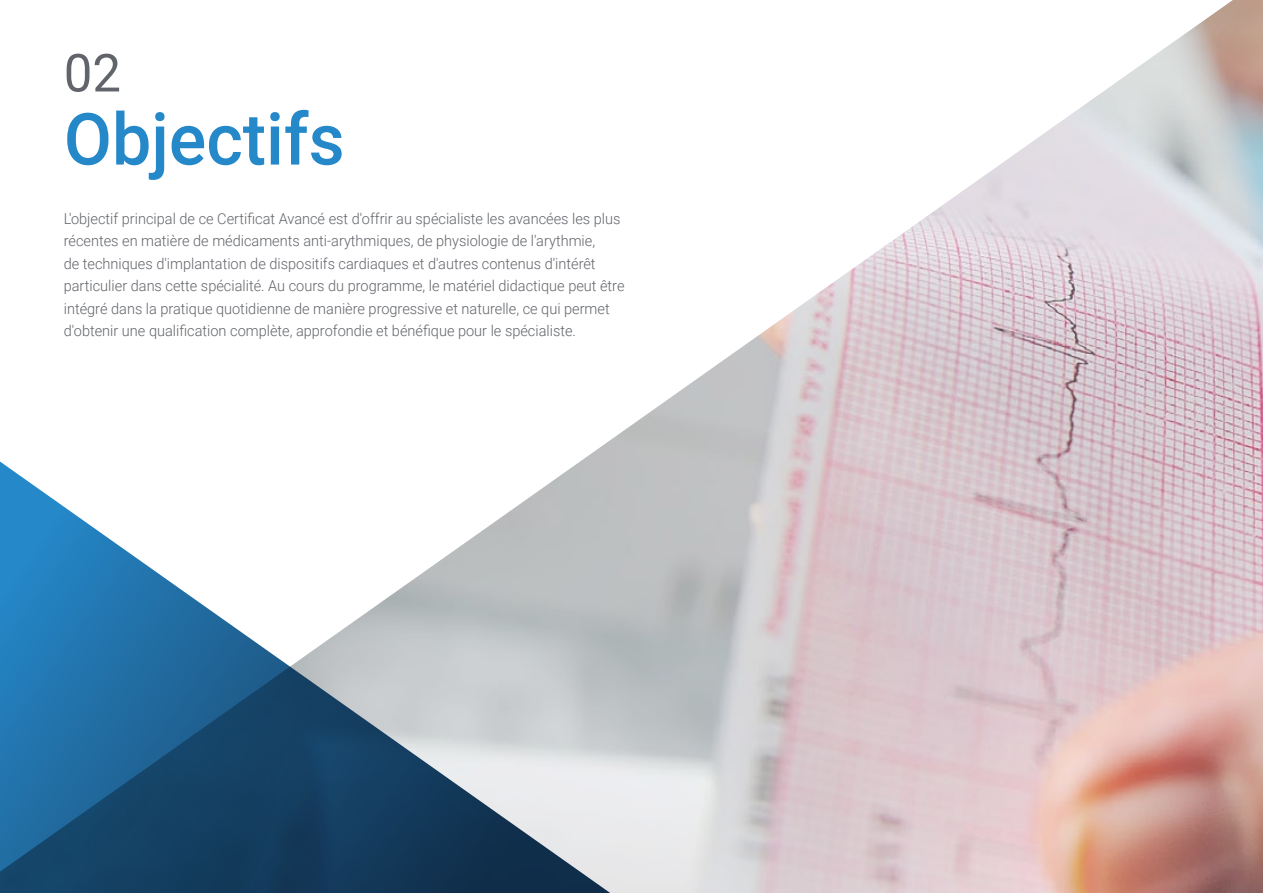
<style>
.page{position:relative;width:1263px;height:893px;background:#fff}
.page>*{position:absolute;margin:0;border:0;box-sizing:border-box;transform-origin:0 0}
.t1{font:500 72px "Roboto";color:#2488c9}
.t2{font:52.5px "Roboto";color:#61646a}
.t3{font:300 15px/22.5px "Roboto";color:#61646a}
</style>
<div class="page">
<img style="left:602px;top:0;width:661px;height:893px">
<svg style="left:0;top:446px;width:640px;height:447px"></svg>
<h2 class="t2" style="left:64px;top:36px;width:59px">02</h2>
<h1 class="t1" style="left:64px;top:89px;width:282px">Objectifs</h1>
<p class="t3" style="left:64px;top:207px;width:562px">L'objectif principal de ce Certificat Avancé est d'offrir au spécialiste les avancées les plus récentes en matière de médicaments anti-arythmiques, de physiologie de l'arythmie,<br>de techniques d'implantation de dispositifs cardiaques et d'autres contenus d'intérêt particulier dans cette spécialité. Au cours du programme, le matériel didactique peut être intégré dans la pratique quotidienne de manière progressive et naturelle, ce qui permet d'obtenir une qualification complète, approfondie et bénéfique pour le spécialiste.</p>
</div>
